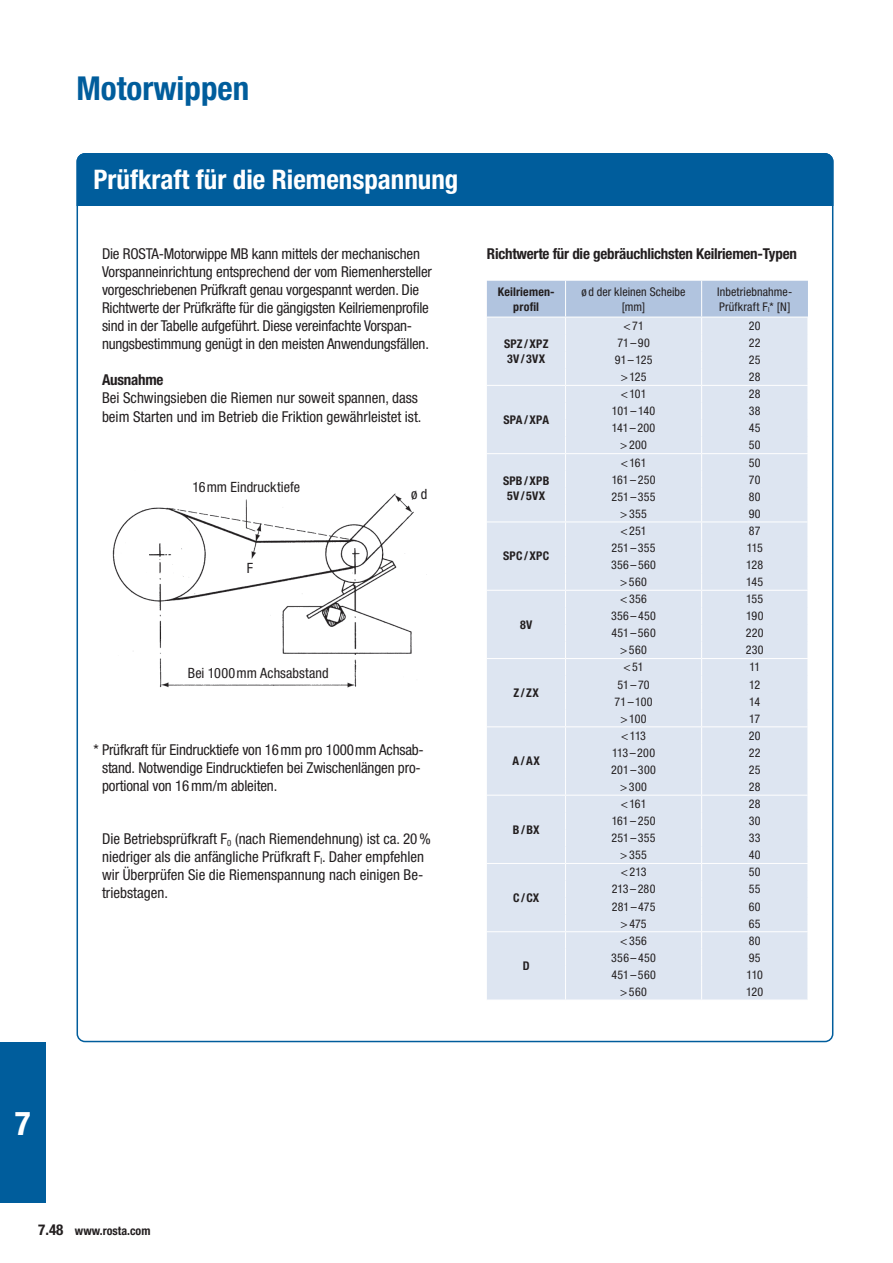
<style>
.page{position:relative;width:893px;height:1263px;background:#fff}
.page>*{position:absolute;margin:0;border:0;box-sizing:border-box;transform-origin:0 0}
.t1{font:700 condensed 33px "Helvetica Neue LT Pro";color:#005d9c}
.t2{font:700 condensed 33px "Helvetica Neue LT Pro";color:#fff}
.t3{font:700 condensed 27px "Helvetica Neue LT Pro";color:#fff}
.t4{font:condensed 15px/18px "Helvetica Neue LT Pro";letter-spacing:-.01em;color:#231f20}
.t5{font:700 condensed 15px "Helvetica Neue LT Pro";letter-spacing:-.015em;color:#231f20}
.t6{font:condensed 14.25px "Helvetica Neue LT Pro";letter-spacing:.005em;color:#231f20}
.t7{font:condensed 12px/14.2px "Helvetica Neue LT Pro";letter-spacing:.015em;color:#231f20;text-align:center}
.t8{font:700 condensed 12px/15px "Helvetica Neue LT Pro";letter-spacing:.015em;color:#231f20;text-align:center}
.s1{font-size:15px}
</style>
<div class="page">
<div style="left:77px;top:153px;width:756px;height:53px;background:#005d9c"></div>
<div style="left:0;top:1042px;width:45px;height:161px;background:#005d9c"></div>
<svg style="left:487px;top:281px;width:321px;height:718px;background:#dbe3f0"></svg>
<img style="left:112px;top:493px;width:315px;height:195px">
<h1 class="t1" style="left:77px;top:69px;width:174px">Motorwippen</h1>
<h2 class="t3" style="left:94px;top:164px;width:366px">Prüfkraft für die Riemenspannung</h2>
<p class="t4" style="left:102px;top:245px;width:331px">Die ROSTA-Motorwippe MB kann mittels der mechanischen Vorspanneinrichtung entsprechend der vom Riemenhersteller vorgeschriebenen Prüfkraft genau vorgespannt werden. Die Richtwerte der Prüfkräfte für die gängigsten Keilriemenprofile sind in der Tabelle aufgeführt. Diese vereinfachte Vorspan&shy;nungsbestimmung genügt in den meisten Anwendungsfällen.</p>
<p class="t5" style="left:102px;top:371px;width:63px">Ausnahme</p>
<p class="t4" style="left:102px;top:389px;width:321px">Bei Schwingsieben die Riemen nur soweit spannen, dass beim Starten und im Betrieb die Friktion gewährleistet ist.</p>
<p class="t6" style="left:192px;top:478px;width:109px">16mm Eindrucktiefe</p>
<p class="t6" style="left:247px;top:559px;width:8px">F</p>
<p class="t6" style="left:188px;top:664px;width:142px">Bei 1000mm Achsabstand</p>
<p class="t6" style="left:411px;top:485px;width:18px">ø d</p>
<p class="t4" style="left:102px;top:740px;width:323px;text-indent:-9px">* Prüfkraft für Eindrucktiefe von 16mm pro 1000mm Achsab&shy;stand. Notwendige Eindrucktiefen bei Zwischenlängen pro&shy;portional von 16mm/m ableiten.</p>
<p class="t4" style="left:102px;top:830px;width:330px">Die Betriebsprüfkraft F<sub>0</sub> (nach Riemendehnung) ist ca. 20% niedriger als die anfängliche Prüfkraft F<sub>I</sub>. Daher empfehlen wir Überprüfen Sie die Riemenspannung nach einigen Be&shy;triebstagen.</p>
<p class="t5" style="left:487px;top:245px;width:311px">Richtwerte für die gebräuchlichsten Keilriemen-Typen</p>
<p class="t8" style="left:498px;top:284px;width:58px">Keilriemen&shy;profil</p>
<p class="t7" style="left:581px;top:285px;width:106px">ø d der kleinen Scheibe [mm]</p>
<p class="t7" style="left:717px;top:285px;width:77px;text-align:left">Inbetriebnahme-<br>Prüfkraft F<sub>I</sub>* [N]</p>
<p class="t8" style="left:504px;top:336px;width:46px;text-align:left">SPZ/XPZ<br>3V/3VX</p>
<p class="t7" style="left:623px;top:318px;width:22px">&lt;71</p>
<p class="t7" style="left:749px;top:318px;width:13px">20</p>
<p class="t7" style="left:617px;top:335px;width:34px">71–90</p>
<p class="t7" style="left:749px;top:335px;width:13px">22</p>
<p class="t7" style="left:615px;top:352px;width:39px">91–125</p>
<p class="t7" style="left:749px;top:352px;width:13px">25</p>
<p class="t7" style="left:621px;top:370px;width:27px">&gt;125</p>
<p class="t7" style="left:749px;top:370px;width:13px">28</p>
<p class="t8" style="left:503px;top:412px;width:47px">SPA/XPA</p>
<p class="t8" style="left:503px;top:473px;width:48px">SPB/XPB<br>5V/5VX</p>
<p class="t8" style="left:503px;top:549px;width:47px">SPC/XPC</p>
<p class="t8" style="left:520px;top:617px;width:14px">8V</p>
<p class="t8" style="left:513px;top:685px;width:27px">Z/ZX</p>
<p class="t8" style="left:513px;top:754px;width:29px">A/AX</p>
<p class="t8" style="left:513px;top:822px;width:28px">B/BX</p>
<p class="t8" style="left:513px;top:890px;width:28px">C/CX</p>
<p class="t8" style="left:523px;top:958px;width:8px">D</p>
<p class="t7" style="left:621px;top:387px;width:27px">&lt;101</p>
<p class="t7" style="left:749px;top:387px;width:13px">28</p>
<p class="t7" style="left:612px;top:404px;width:45px">101–140</p>
<p class="t7" style="left:749px;top:404px;width:13px">38</p>
<p class="t7" style="left:612px;top:421px;width:45px">141–200</p>
<p class="t7" style="left:749px;top:421px;width:13px">45</p>
<p class="t7" style="left:620px;top:438px;width:28px">&gt;200</p>
<p class="t7" style="left:749px;top:438px;width:13px">50</p>
<p class="t7" style="left:621px;top:455px;width:27px">&lt;161</p>
<p class="t7" style="left:749px;top:455px;width:13px">50</p>
<p class="t7" style="left:612px;top:472px;width:45px">161–250</p>
<p class="t7" style="left:749px;top:472px;width:13px">70</p>
<p class="t7" style="left:611px;top:489px;width:46px">251–355</p>
<p class="t7" style="left:749px;top:489px;width:13px">80</p>
<p class="t7" style="left:620px;top:506px;width:28px">&gt;355</p>
<p class="t7" style="left:749px;top:506px;width:13px">90</p>
<p class="t7" style="left:620px;top:523px;width:28px">&lt;251</p>
<p class="t7" style="left:749px;top:523px;width:13px">87</p>
<p class="t7" style="left:611px;top:540px;width:46px">251–355</p>
<p class="t7" style="left:747px;top:540px;width:18px">115</p>
<p class="t7" style="left:611px;top:557px;width:46px">356–560</p>
<p class="t7" style="left:746px;top:557px;width:18px">128</p>
<p class="t7" style="left:620px;top:574px;width:28px">&gt;560</p>
<p class="t7" style="left:746px;top:574px;width:19px">145</p>
<p class="t7" style="left:620px;top:592px;width:28px">&lt;356</p>
<p class="t7" style="left:746px;top:592px;width:19px">155</p>
<p class="t7" style="left:611px;top:609px;width:46px">356–450</p>
<p class="t7" style="left:746px;top:609px;width:19px">190</p>
<p class="t7" style="left:611px;top:626px;width:46px">451–560</p>
<p class="t7" style="left:746px;top:626px;width:19px">220</p>
<p class="t7" style="left:620px;top:643px;width:28px">&gt;560</p>
<p class="t7" style="left:746px;top:643px;width:19px">230</p>
<p class="t7" style="left:623px;top:660px;width:22px">&lt;51</p>
<p class="t7" style="left:749px;top:660px;width:12px">11</p>
<p class="t7" style="left:618px;top:677px;width:34px">51–70</p>
<p class="t7" style="left:749px;top:677px;width:13px">12</p>
<p class="t7" style="left:615px;top:694px;width:39px">71–100</p>
<p class="t7" style="left:749px;top:694px;width:13px">14</p>
<p class="t7" style="left:621px;top:711px;width:28px">&gt;100</p>
<p class="t7" style="left:749px;top:711px;width:13px">17</p>
<p class="t7" style="left:621px;top:728px;width:26px">&lt; 113</p>
<p class="t7" style="left:749px;top:728px;width:13px">20</p>
<p class="t7" style="left:612px;top:745px;width:45px">113–200</p>
<p class="t7" style="left:749px;top:745px;width:13px">22</p>
<p class="t7" style="left:611px;top:762px;width:46px">201–300</p>
<p class="t7" style="left:749px;top:762px;width:13px">25</p>
<p class="t7" style="left:620px;top:779px;width:28px">&gt;300</p>
<p class="t7" style="left:749px;top:779px;width:13px">28</p>
<p class="t7" style="left:621px;top:796px;width:27px">&lt;161</p>
<p class="t7" style="left:749px;top:796px;width:13px">28</p>
<p class="t7" style="left:612px;top:814px;width:45px">161–250</p>
<p class="t7" style="left:749px;top:814px;width:13px">30</p>
<p class="t7" style="left:611px;top:831px;width:46px">251–355</p>
<p class="t7" style="left:749px;top:831px;width:13px">33</p>
<p class="t7" style="left:620px;top:848px;width:28px">&gt;355</p>
<p class="t7" style="left:749px;top:848px;width:13px">40</p>
<p class="t7" style="left:621px;top:865px;width:27px">&lt;213</p>
<p class="t7" style="left:749px;top:865px;width:13px">50</p>
<p class="t7" style="left:612px;top:882px;width:45px">213–280</p>
<p class="t7" style="left:749px;top:882px;width:13px">55</p>
<p class="t7" style="left:612px;top:899px;width:45px">281 –475</p>
<p class="t7" style="left:749px;top:899px;width:13px">60</p>
<p class="t7" style="left:621px;top:916px;width:27px">&gt;475</p>
<p class="t7" style="left:749px;top:916px;width:13px">65</p>
<p class="t7" style="left:620px;top:933px;width:28px">&lt;356</p>
<p class="t7" style="left:749px;top:933px;width:13px">80</p>
<p class="t7" style="left:611px;top:950px;width:46px">356–450</p>
<p class="t7" style="left:749px;top:950px;width:13px">95</p>
<p class="t7" style="left:611px;top:967px;width:46px">451–560</p>
<p class="t7" style="left:747px;top:967px;width:18px">110</p>
<p class="t7" style="left:620px;top:984px;width:28px">&gt;560</p>
<p class="t7" style="left:746px;top:984px;width:19px">120</p>
<h1 class="t2" style="left:15px;top:1103px;width:17px">7</h1>
<p class="t8" style="left:38px;top:1224px;width:114px"><span class="s1">7.48</span> www.rosta.com</p>
</div>
